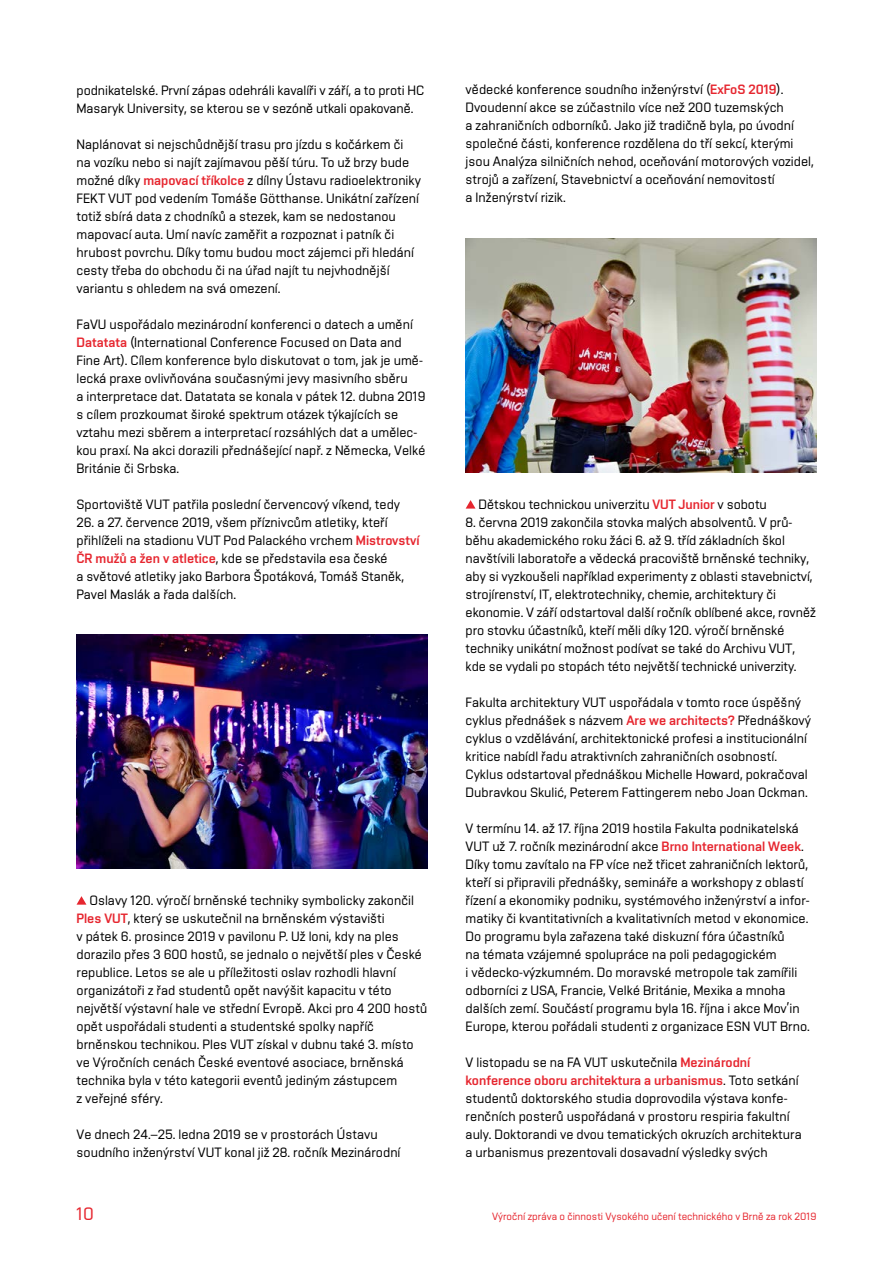
<style>
.page{position:relative;width:893px;height:1263px;background:#fff}
.page>*{position:absolute;margin:0;border:0;box-sizing:border-box;transform-origin:0 0}
.t1{font:18px "Vafle Light VUT";color:#e6262f}
.t2{font:13.5px/18px "Vafle Light VUT";color:#000}
.t3{font:13.5px "Vafle VUT";color:#e6262f}
.t4{font:10.5px "Vafle Light VUT";color:#e6262f}
.s1{font-family:"Vafle VUT";color:#e6262f}
.s2{font-family:"Vafle Light VUT";color:#000}
</style>
<div class="page">
<img style="left:77px;top:634px;width:350px;height:234px">
<svg style="left:77px;top:896px;width:9px;height:9px"></svg>
<img style="left:466px;top:238px;width:350px;height:234px">
<svg style="left:466px;top:500px;width:10px;height:9px"></svg>
<p class="t2" style="left:77px;top:81px;width:349px">podnikatelské. První zápas odehráli kavalíři v září, a to proti HC<br>Masaryk University, se kterou se v sezóně utkali opakovaně.</p>
<p class="t2" style="left:77px;top:135px;width:346px">Naplánovat si nejschůdnější trasu pro jízdu s kočárkem či na vozíku nebo si najít zajímavou pěší túru. To už brzy bude možné díky <span class="s1">mapovací tříkolce</span> z dílny Ústavu radioelektroniky FEKT VUT pod vedením Tomáše Götthanse. Unikátní zařízení totiž sbírá data z chodníků a stezek, kam se nedostanou mapovací auta. Umí navíc zaměřit a rozpoznat i patník či hrubost povrchu. Díky tomu budou moct zájemci při hledání cesty třeba do obchodu či na úřad najít tu nejvhodnější variantu s ohledem na svá omezení.</p>
<p class="t2" style="left:77px;top:315px;width:350px">FaVU uspořádalo mezinárodní konferenci o datech a umění <span class="s1">Datatata</span> (International Conference Focused on Data and Fine Art). Cílem konference bylo diskutovat o tom, jak je umě&shy;lecká praxe ovlivňována současnými jevy masivního sběru<br>a interpretace dat. Datatata se konala v pátek 12. dubna 2019 s cílem prozkoumat široké spektrum otázek týkajících se vztahu mezi sběrem a interpretací rozsáhlých dat a umělec&shy;kou praxí. Na akci dorazili přednášející např. z Německa, Velké Británie či Srbska.</p>
<p class="t2" style="left:77px;top:495px;width:325px">Sportoviště VUT patřila poslední červencový víkend, tedy</p>
<p class="t2" style="left:77px;top:513px;width:345px">26. a 27. července 2019, všem příznivcům atletiky, kteří přihlíželi na stadionu VUT Pod Palackého vrchem <span class="s1">Mistrovství ČR mužů a žen v atletice</span>, kde se představila esa české<br>a světové atletiky jako Barbora Špotáková, Tomáš Staněk, Pavel Maslák a řada dalších.</p>
<p class="t2" style="left:77px;top:891px;width:352px;text-indent:13px">Oslavy 120. výročí brněnské techniky symbolicky zakončil <span class="s1">Ples VUT</span>, který se uskutečnil na brněnském výstavišti<br>v pátek 6. prosince 2019 v pavilonu P. Už loni, kdy na ples dorazilo přes 3 600 hostů, se jednalo o největší ples v České republice. Letos se ale u příležitosti oslav rozhodli hlavní organizátoři z řad studentů opět navýšit kapacitu v této největší výstavní hale ve střední Evropě. Akci pro 4 200 hostů opět uspořádali studenti a studentské spolky napříč brněnskou technikou. Ples VUT získal v dubnu také 3. místo ve Výročních cenách České eventové asociace, brněnská technika byla v této kategorii eventů jediným zástupcem<br>z veřejné sféry.</p>
<p class="t2" style="left:77px;top:1125px;width:325px">Ve dnech 24.–25. ledna 2019 se v prostorách Ústavu soudního inženýrství VUT konal již 28. ročník Mezinárodní</p>
<p class="t2" style="left:466px;top:81px;width:350px">vědecké konference soudního inženýrství (<span class="s1">ExFoS 2019</span>).<br>Dvoudenní akce se zúčastnilo více než 200 tuzemských<br>a zahraničních odborníků. Jako již tradičně byla, po úvodní společné části, konference rozdělena do tří sekcí, kterými jsou Analýza silničních nehod, oceňování motorových vozidel, strojů a zařízení, Stavebnictví a oceňování nemovitostí<br>a Inženýrství rizik.</p>
<p class="t2" style="left:478px;top:495px;width:290px">Dětskou technickou univerzitu <span class="s1">VUT Junior</span> v sobotu</p>
<p class="t2" style="left:466px;top:513px;width:352px">8. června 2019 zakončila stovka malých absolventů. V prů&shy;běhu akademického roku žáci 6. až 9. tříd základních škol navštívili laboratoře a vědecká pracoviště brněnské techniky, aby si vyzkoušeli například experimenty z oblasti stavebnictví, strojírenství, IT, elektrotechniky, chemie, architektury či ekonomie. V září odstartoval další ročník oblíbené akce, rovněž pro stovku účastníků, kteří měli díky 120. výročí brněnské techniky unikátní možnost podívat se také do Archivu VUT, kde se vydali po stopách této největší technické univerzity.</p>
<p class="t2" style="left:466px;top:693px;width:347px">Fakulta architektury VUT uspořádala v tomto roce úspěšný cyklus přednášek s názvem <span class="s1">Are we architects?</span> Přednáškový cyklus o vzdělávání, architektonické profesi a institucionální kritice nabídl řadu atraktivních zahraničních osobností.<br>Cyklus odstartoval přednáškou Michelle Howard, pokračoval Dubravkou Skulić, Peterem Fattingerem nebo Joan Ockman.</p>
<p class="t2" style="left:466px;top:819px;width:346px">V termínu 14. až 17. října 2019 hostila Fakulta podnikatelská VUT už 7. ročník mezinárodní akce <span class="s1">Brno International Week</span>.<br>Díky tomu zavítalo na FP více než třicet zahraničních lektorů, kteří si připravili přednášky, semináře a workshopy z oblastí řízení a ekonomiky podniku, systémového inženýrství a infor&shy;matiky či kvantitativních a kvalitativních metod v ekonomice.<br>Do programu byla zařazena také diskuzní fóra účastníků<br>na témata vzájemné spolupráce na poli pedagogickém<br>i vědecko-výzkumném. Do moravské metropole tak zamířili odborníci z USA, Francie, Velké Británie, Mexika a mnoha dalších zemí. Součástí programu byla 16. října i akce Mov’in Europe, kterou pořádali studenti z organizace ESN VUT Brno.</p>
<p class="t2" style="left:466px;top:1053px;width:286px">V listopadu se na FA VUT uskutečnila <span class="s1">Mezinárodní</span></p>
<p class="t3" style="left:466px;top:1072px;width:335px">konference oboru architektura a urbanismus<span class="s2">. Toto setkání</span></p>
<p class="t2" style="left:466px;top:1089px;width:338px">studentů doktorského studia doprovodila výstava konfe&shy;renčních posterů uspořádaná v prostoru respiria fakultní auly. Doktorandi ve dvou tematických okruzích architektura a urbanismus prezentovali dosavadní výsledky svých</p>
<h1 class="t1" style="left:77px;top:1204px;width:19px">10</h1>
<p class="t4" style="left:492px;top:1211px;width:326px">Výroční zpráva o činnosti Vysokého učení technického v Brně za rok 2019</p>
</div>
